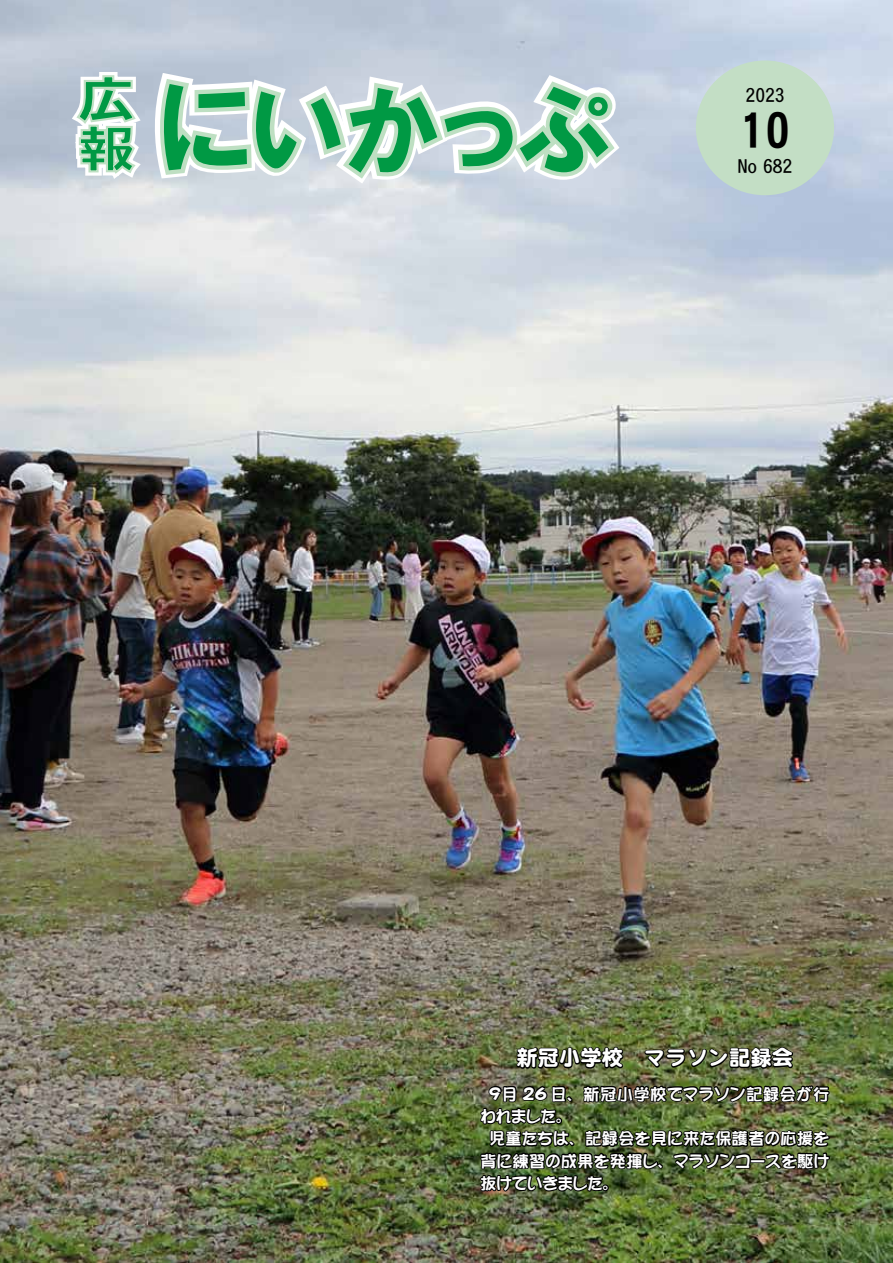
<style>
.page{position:relative;width:893px;height:1263px;background:#fff}
.page>*{position:absolute;margin:0;border:0;box-sizing:border-box;transform-origin:0 0}
.t1{font:49.5px "DFHS Gothic W7 WIN RKSJ H";color:#000}
.t2{font:21.3px "DF Maru Gothic SB WIN RKSJ H";color:#fff}
.t3{font:19.5px "DFHS Gothic W5 WIN RKSJ H";color:#000}
.t4{font:15.9px/22.4px "DFPOP1 W9 WING RKSJ H";letter-spacing:.035em;color:#fff}
.t5{font:15.9px/22.4px "DFPOP1 W9 WING RKSJ H";color:#fff}
</style>
<div class="page">
<img style="left:0;top:0;width:893px;height:1263px">
<svg style="left:72px;top:72px;width:547px;height:111px"></svg>
<div style="left:696px;top:60px;width:138px;height:135px;background:#c3dec5;border-radius:50%"></div>
<img style="left:478px;top:1083px;width:353px;height:125px">
<svg style="left:515px;top:1026px;width:111px;height:44px;background:#47512c"></svg>
<svg style="left:644px;top:1045px;width:151px;height:25px;background:#3b4027"></svg>
<p class="t3" style="left:746px;top:85px;width:40px">2023</p>
<h1 class="t1" style="left:740px;top:105px;width:51px">10</h1>
<p class="t3" style="left:738px;top:156px;width:56px">No 682</p>
<h2 class="t2" style="left:517px;top:1047px;width:278px">新冠小学校　マラソン記録会</h2>
<p class="t5" style="left:480px;top:1083px;width:96px;text-indent:9px">９月 26 日、われました。</p>
<p class="t4" style="left:480px;top:1128px;width:98px">　児童たちは、</p>
<p class="t4" style="left:584px;top:1083px;width:247px">新冠小学校でマラソン記録会が行</p>
<p class="t4" style="left:585px;top:1128px;width:245px">記録会を見に来た保護者の応援を</p>
<p class="t4" style="left:480px;top:1150px;width:186px">背に練習の成果を発揮し、抜けていきました。</p>
<p class="t4" style="left:674px;top:1150px;width:157px">マラソンコースを駆け</p>
</div>
